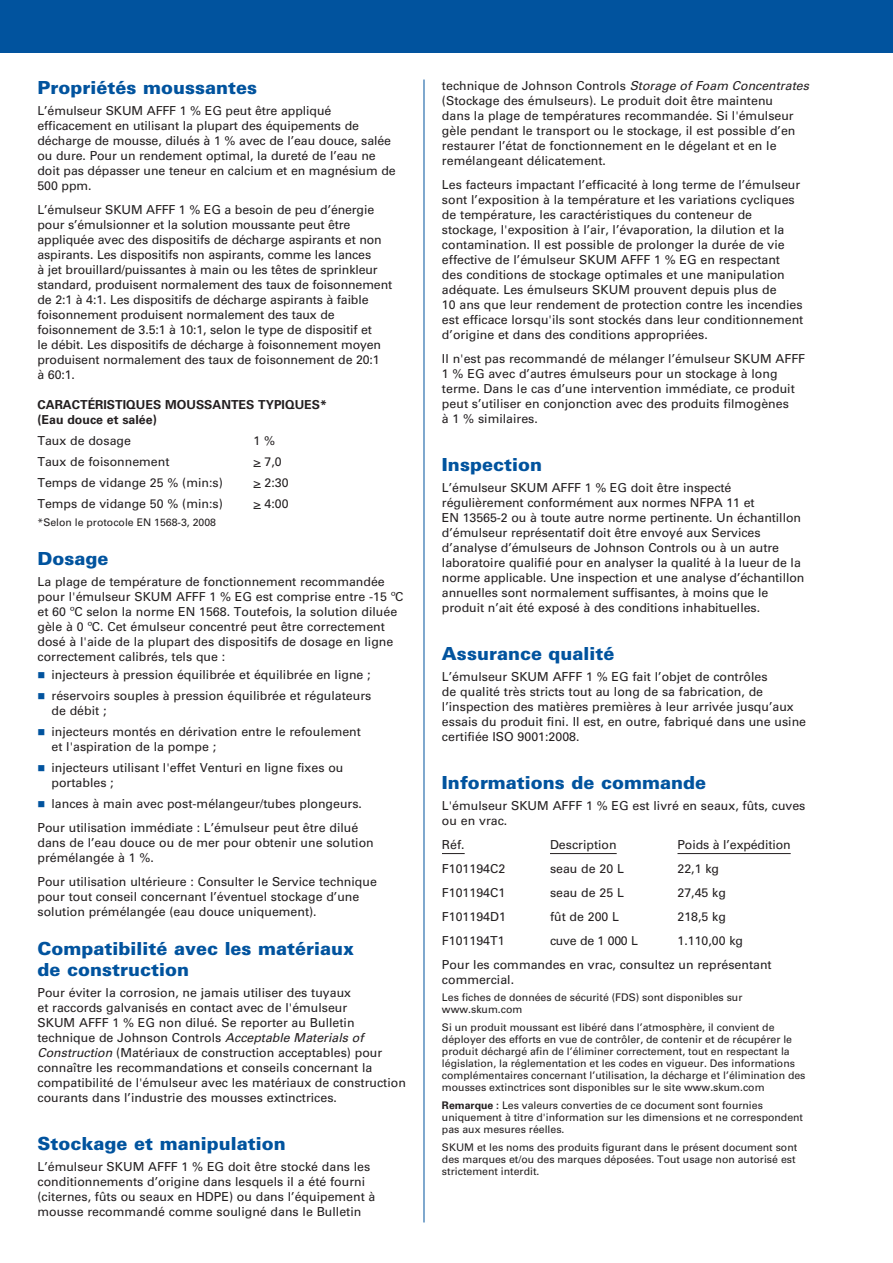
<style>
.page{position:relative;width:893px;height:1263px;background:#fff}
.page>*{position:absolute;margin:0;border:0;box-sizing:border-box;transform-origin:0 0}
._03_12_pt_Blue_Heade{font:900 18px/21px "Univers LT Std";color:#01539e}
._05_Text_1st_Graph{font:12.3px/15px "Univers LT Std";color:#231f20}
._06_Text_8_25{font:12.3px/15px "Univers LT Std";color:#231f20}
._08_Bullet_Text{font:12.3px/15px "Univers LT Std";color:#231f20}
._09_Tabbed_Copy{font:12.3px "Univers LT Std";color:#231f20}
._04_Bold_Subhead{font:700 12.3px/15px "Univers LT Std";color:#231f20}
._07_Bullet_Text_1st{font:12.3px "Univers LT Std";color:#231f20}
._06_Text_8_25-2{font:12.3px "Univers LT Std";letter-spacing:-.02em;color:#231f20}
._16_Note_7_pt__type{font:10.5px/12px "Univers LT Std";color:#231f20}
.s1{color:#01539e}
.s2{font-style:italic}
.s3{font-weight:700}
</style>
<div class="page">
<div style="left:0;top:0;width:893px;height:52px;background:#01539e"></div>
<hr style="left:424px;top:80px;width:1px;height:1142px;background:#01539e">
<svg style="left:442px;top:853px;width:23px;height:1px"></svg>
<hr style="left:550px;top:853px;width:67px;height:1px;background:#231f20">
<hr style="left:677px;top:853px;width:114px;height:1px;background:#231f20">
<p class="_03_12_pt_Blue_Heade" style="left:38px;top:77px;width:221px">Propriétés moussantes</p>
<p class="_05_Text_1st_Graph" style="left:38px;top:103px;width:360px">L’émulseur SKUM AFFF 1 % EG peut être appliqué efficacement en utilisant la plupart des équipements de décharge de mousse, dilués à 1 % avec de l’eau douce, salée ou dure. Pour un rendement optimal, la dureté de l’eau ne doit pas dépasser une teneur en calcium et en magnésium de 500 ppm.</p>
<p class="_06_Text_8_25" style="left:38px;top:202px;width:356px">L’émulseur SKUM AFFF 1 % EG a besoin de peu d’énergie pour s’émulsionner et la solution moussante peut être appliquée avec des dispositifs de décharge aspirants et non aspirants. Les dispositifs non aspirants, comme les lances<br>à jet brouillard/puissantes à main ou les têtes de sprinkleur standard, produisent normalement des taux de foisonnement de 2:1 à 4:1. Les dispositifs de décharge aspirants à faible foisonnement produisent normalement des taux de foisonnement de 3.5:1 à 10:1, selon le type de dispositif et<br>le débit. Les dispositifs de décharge à foisonnement moyen produisent normalement des taux de foisonnement de 20:1<br>à 60:1.</p>
<p class="_04_Bold_Subhead" style="left:38px;top:397px;width:291px">CARACTÉRISTIQUES MOUSSANTES TYPIQUES* (Eau douce et salée)</p>
<p class="_09_Tabbed_Copy" style="left:38px;top:433px;width:95px">Taux de dosage</p>
<p class="_09_Tabbed_Copy" style="left:254px;top:433px;width:23px">1 %</p>
<p class="_09_Tabbed_Copy" style="left:38px;top:454px;width:134px">Taux de foisonnement</p>
<p class="_09_Tabbed_Copy" style="left:254px;top:454px;width:30px">&gt; 7,0</p>
<p class="_09_Tabbed_Copy" style="left:38px;top:475px;width:187px">Temps de vidange 25 % (min:s)</p>
<p class="_09_Tabbed_Copy" style="left:254px;top:475px;width:37px">&gt; 2:30</p>
<p class="_09_Tabbed_Copy" style="left:38px;top:496px;width:187px">Temps de vidange 50 % (min:s)</p>
<p class="_09_Tabbed_Copy" style="left:254px;top:496px;width:37px">&gt; 4:00</p>
<p class="_16_Note_7_pt__type" style="left:38px;top:516px;width:180px">*Selon le protocole EN 1568-3, 2008</p>
<p class="_03_12_pt_Blue_Heade" style="left:38px;top:548px;width:73px">Dosage</p>
<p class="_05_Text_1st_Graph" style="left:38px;top:574px;width:367px">La plage de température de fonctionnement recommandée pour l'émulseur SKUM AFFF 1 % EG est comprise entre -15 ºC et 60 ºC selon la norme EN 1568. Toutefois, la solution diluée gèle à 0 ºC. Cet émulseur concentré peut être correctement dosé à l'aide de la plupart des dispositifs de dosage en ligne correctement calibrés, tels que :</p>
<p class="_07_Bullet_Text_1st" style="left:38px;top:667px;width:335px"><span class="s1">■</span> injecteurs à pression équilibrée et équilibrée en ligne ;</p>
<p class="_08_Bullet_Text" style="left:52px;top:688px;width:321px;text-indent:-14px"><span class="s1">■</span> réservoirs souples à pression équilibrée et régulateurs de débit ;</p>
<p class="_08_Bullet_Text" style="left:52px;top:724px;width:311px;text-indent:-14px"><span class="s1">■</span> injecteurs montés en dérivation entre le refoulement et l'aspiration de la pompe ;</p>
<p class="_08_Bullet_Text" style="left:52px;top:760px;width:293px;text-indent:-14px"><span class="s1">■</span> injecteurs utilisant l'effet Venturi en ligne fixes ou portables ;</p>
<p class="_08_Bullet_Text" style="left:38px;top:796px;width:326px"><span class="s1">■</span> lances à main avec post-mélangeur/tubes plongeurs.</p>
<p class="_06_Text_8_25" style="left:38px;top:820px;width:338px">Pour utilisation immédiate : L’émulseur peut être dilué dans de l’eau douce ou de mer pour obtenir une solution prémélangée à 1 %.</p>
<p class="_06_Text_8_25" style="left:38px;top:874px;width:341px">Pour utilisation ultérieure : Consulter le Service technique pour tout conseil concernant l’éventuel stockage d’une solution prémélangée (eau douce uniquement).</p>
<p class="_03_12_pt_Blue_Heade" style="left:38px;top:938px;width:318px">Compatibilité avec les matériaux de construction</p>
<p class="_05_Text_1st_Graph" style="left:38px;top:985px;width:370px">Pour éviter la corrosion, ne jamais utiliser des tuyaux<br>et raccords galvanisés en contact avec de l'émulseur<br>SKUM AFFF 1 % EG non dilué. Se reporter au Bulletin technique de Johnson Controls <span class="s2">Acceptable Materials of Construction</span> (Matériaux de construction acceptables) pour connaître les recommandations et conseils concernant la compatibilité de l'émulseur avec les matériaux de construction courants dans l’industrie des mousses extinctrices.</p>
<p class="_03_12_pt_Blue_Heade" style="left:38px;top:1133px;width:250px">Stockage et manipulation</p>
<p class="_05_Text_1st_Graph" style="left:38px;top:1159px;width:339px">L’émulseur SKUM AFFF 1 % EG doit être stocké dans les conditionnements d’origine dans lesquels il a été fourni (citernes, fûts ou seaux en HDPE) ou dans l’équipement à mousse recommandé comme souligné dans le Bulletin</p>
<p class="_05_Text_1st_Graph" style="left:442px;top:78px;width:368px">technique de Johnson Controls <span class="s2">Storage of Foam Concentrates </span>(Stockage des émulseurs). Le produit doit être maintenu<br>dans la plage de températures recommandée. Si l'émulseur gèle pendant le transport ou le stockage, il est possible d’en restaurer l’état de fonctionnement en le dégelant et en le remélangeant délicatement.</p>
<p class="_06_Text_8_25" style="left:442px;top:177px;width:363px">Les facteurs impactant l’efficacité à long terme de l’émulseur sont l’exposition à la température et les variations cycliques de température, les caractéristiques du conteneur de stockage, l'exposition à l’air, l’évaporation, la dilution et la contamination. Il est possible de prolonger la durée de vie effective de l’émulseur SKUM AFFF 1 % EG en respectant des conditions de stockage optimales et une manipulation adéquate. Les émulseurs SKUM prouvent depuis plus de<br>10 ans que leur rendement de protection contre les incendies est efficace lorsqu'ils sont stockés dans leur conditionnement d’origine et dans des conditions appropriées.</p>
<p class="_06_Text_8_25" style="left:442px;top:351px;width:365px">Il n'est pas recommandé de mélanger l’émulseur SKUM AFFF 1 % EG avec d’autres émulseurs pour un stockage à long terme. Dans le cas d’une intervention immédiate, ce produit peut s’utiliser en conjonction avec des produits filmogènes<br>à 1 % similaires.</p>
<p class="_03_12_pt_Blue_Heade" style="left:442px;top:454px;width:102px">Inspection</p>
<p class="_05_Text_1st_Graph" style="left:442px;top:480px;width:364px">L’émulseur SKUM AFFF 1 % EG doit être inspecté régulièrement conformément aux normes NFPA 11 et<br>EN 13565-2 ou à toute autre norme pertinente. Un échantillon d’émulseur représentatif doit être envoyé aux Services d’analyse d’émulseurs de Johnson Controls ou à un autre laboratoire qualifié pour en analyser la qualité à la lueur de la norme applicable. Une inspection et une analyse d’échantillon annuelles sont normalement suffisantes, à moins que le produit n’ait été exposé à des conditions inhabituelles.</p>
<p class="_03_12_pt_Blue_Heade" style="left:442px;top:643px;width:174px">Assurance qualité</p>
<p class="_05_Text_1st_Graph" style="left:442px;top:669px;width:366px">L’émulseur SKUM AFFF 1 % EG fait l’objet de contrôles<br>de qualité très stricts tout au long de sa fabrication, de l’inspection des matières premières à leur arrivée jusqu’aux essais du produit fini. Il est, en outre, fabriqué dans une usine certifiée ISO 9001:2008.</p>
<p class="_03_12_pt_Blue_Heade" style="left:442px;top:772px;width:266px">Informations de commande</p>
<p class="_05_Text_1st_Graph" style="left:442px;top:798px;width:365px">L'émulseur SKUM AFFF 1 % EG est livré en seaux, fûts, cuves ou en vrac.</p>
<p class="_06_Text_8_25" style="left:442px;top:837px;width:24px">Réf.</p>
<p class="_06_Text_8_25" style="left:550px;top:837px;width:68px">Description</p>
<p class="_06_Text_8_25" style="left:677px;top:837px;width:115px">Poids à l’expédition</p>
<p class="_06_Text_8_25" style="left:442px;top:861px;width:65px">F101194C2</p>
<p class="_06_Text_8_25" style="left:550px;top:861px;width:75px">seau de 20 L</p>
<p class="_06_Text_8_25" style="left:677px;top:861px;width:43px">22,1 kg</p>
<p class="_06_Text_8_25" style="left:442px;top:885px;width:65px">F101194C1</p>
<p class="_06_Text_8_25" style="left:550px;top:885px;width:75px">seau de 25 L</p>
<p class="_06_Text_8_25" style="left:677px;top:885px;width:50px">27,45 kg</p>
<p class="_06_Text_8_25" style="left:442px;top:909px;width:65px">F101194D1</p>
<p class="_06_Text_8_25" style="left:550px;top:909px;width:71px">fût de 200 L</p>
<p class="_06_Text_8_25" style="left:677px;top:909px;width:50px">218,5 kg</p>
<p class="_06_Text_8_25" style="left:442px;top:933px;width:64px">F101194T1</p>
<p class="_06_Text_8_25-2" style="left:550px;top:933px;width:90px">cuve de 1 000 L</p>
<p class="_06_Text_8_25" style="left:677px;top:933px;width:67px">1.110,00 kg</p>
<p class="_06_Text_8_25" style="left:442px;top:957px;width:331px">Pour les commandes en vrac, consultez un représentant commercial.</p>
<p class="_16_Note_7_pt__type" style="left:442px;top:991px;width:302px">Les fiches de données de sécurité (FDS) sont disponibles sur www.skum.com</p>
<p class="_16_Note_7_pt__type" style="left:442px;top:1021px;width:365px">Si un produit moussant est libéré dans l’atmosphère, il convient de déployer des efforts en vue de contrôler, de contenir et de récupérer le produit déchargé afin de l’éliminer correctement, tout en respectant la législation, la réglementation et les codes en vigueur. Des informations complémentaires concernant l’utilisation, la décharge et l’élimination des mousses extinctrices sont disponibles sur le site www.skum.com</p>
<p class="_16_Note_7_pt__type" style="left:442px;top:1099px;width:363px"><span class="s3">Remarque :</span> Les valeurs converties de ce document sont fournies uniquement à titre d'information sur les dimensions et ne correspondent pas aux mesures réelles.</p>
<p class="_16_Note_7_pt__type" style="left:442px;top:1141px;width:357px">SKUM et les noms des produits figurant dans le présent document sont des marques et/ou des marques déposées. Tout usage non autorisé est strictement interdit.</p>
</div>
